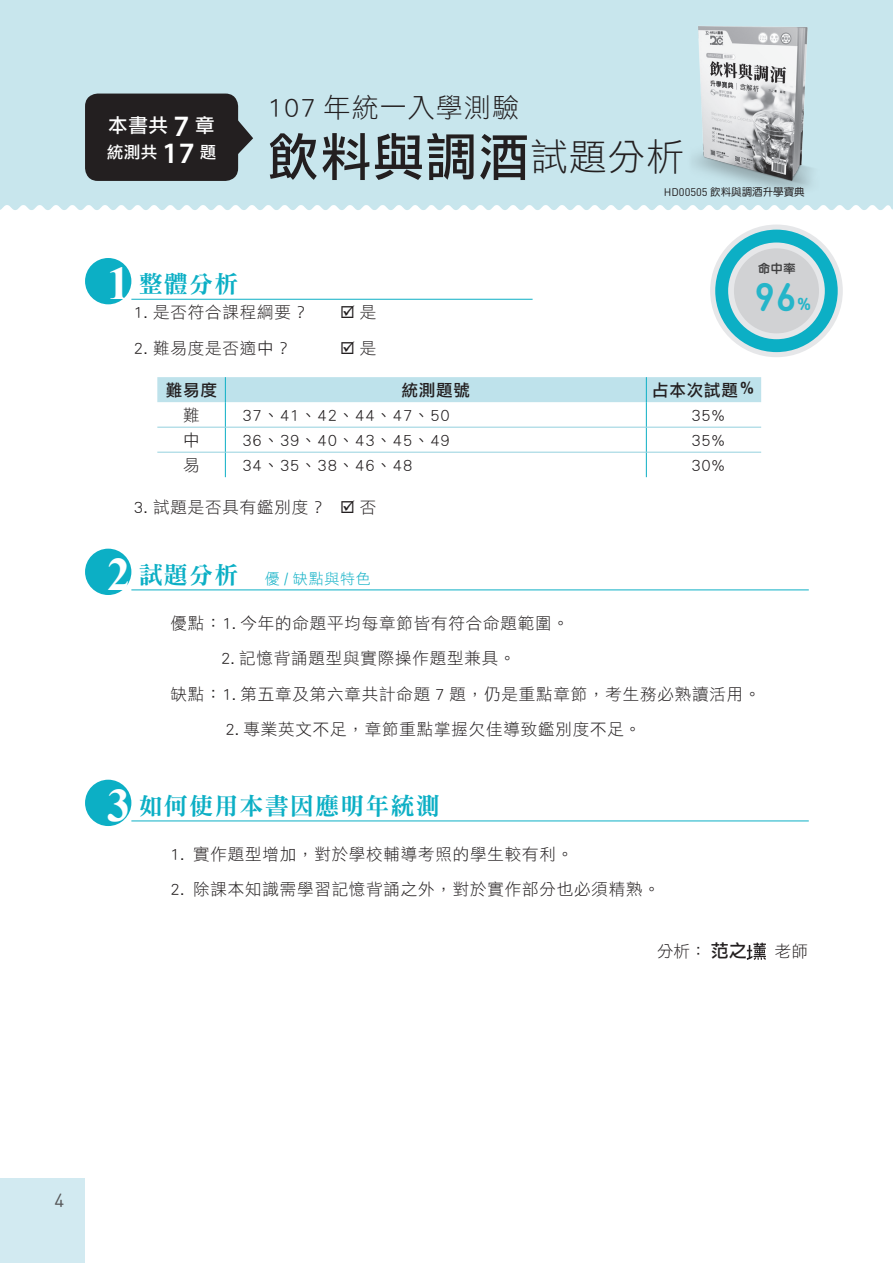
<style>
.page{position:relative;width:893px;height:1263px;background:#fff}
.page>*{position:absolute;margin:0;border:0;box-sizing:border-box;transform-origin:0 0}
.t1{font:51px "DF Li Hei Md WIN BF";letter-spacing:.03em;color:#231f20}
.t2{font:700 40.35px "Din Round";color:#25b5c9}
.t3{font:27px "DF Li Hei Std W3";letter-spacing:.04em;color:#231f20}
.t4{font:24px "DFN Ming XB HKP BF";letter-spacing:.05em;color:#0cafc5}
.t5{font:19.5px "DF Li Hei Md WIN BF";color:#fff}
.t6{font:18.9px "Din Round";color:#57585a}
.t7{font:700 17.7px "Din Round";color:#25b5c9}
.t8{font:16.5px/35.5px "DF Li Hei Std W3";letter-spacing:.05em;color:#231f20}
.t9{font:16.5px "DF Li Hei Md WIN BF";letter-spacing:.05em;color:#231f20}
.t10{font:16.5px "DF Li Hei Md WIN BF";color:#fff}
.t11{font:15px "DF Li Hei Std W3";letter-spacing:.05em;color:#0cafc5}
.t12{font:12px "DF Li Yuan Bd HK BF";color:#3e3e3f}
.t13{font:10.5px "DF Yuan Md HKP BF";color:#231f20}
.s1{font-family:"Myriad Pro";font-weight:600;font-size:29.7px}
.s2{font-family:"DF Li Hei Std W3";font-size:37.5px}
.s3{font-family:"Din Round";font-size:10.95px}
.s4{font-family:"Times New Roman";font-weight:700;font-size:46.5px;color:#fff}
.s5{font-family:"DFN Ming XB HKP BF";font-size:24px}
.s6{font-family:"DF Li Hei Md WIN BF";font-size:18px}
</style>
<div class="page">
<div style="left:0;top:0;width:892px;height:210px;background:#c8e6ed"></div>
<div style="left:0;top:1178px;width:85px;height:85px;background:#d2eaf1"></div>
<div style="left:85px;top:258px;width:46px;height:46px;background:#0cafc5;border-radius:50%"></div>
<hr style="left:131px;top:299px;width:402px;height:1px;background:#0cafc5">
<svg style="left:157px;top:377px;width:604px;height:100px"></svg>
<hr style="left:646px;top:452px;width:115px;height:1px;background:#94d1de">
<div style="left:85px;top:549px;width:46px;height:46px;background:#0cafc5;border-radius:50%"></div>
<hr style="left:131px;top:589px;width:678px;height:1px;background:#0cafc5">
<div style="left:85px;top:780px;width:46px;height:46px;background:#0cafc5;border-radius:50%"></div>
<hr style="left:131px;top:820px;width:678px;height:1px;background:#0cafc5">
<svg style="left:747px;top:943px;width:19px;height:17px"></svg>
<div style="left:85px;top:94px;width:153px;height:87px;background:#231f20;border-radius:13px"></div>
<svg style="left:238px;top:119px;width:15px;height:36px"></svg>
<img style="left:676px;top:13px;width:154px;height:188px">
<div style="left:710px;top:225px;width:133px;height:132px;background:#e6e7e9;border-radius:50%"></div>
<svg style="left:715px;top:230px;width:123px;height:122px"></svg>
<div style="left:734px;top:248px;width:85px;height:85px;background:#d1d2d4;border-radius:50%"></div>
<svg style="left:892px;top:0;width:1px;height:210px"></svg>
<p class="t5" style="left:108px;top:115px;width:108px">本書共 <span class="s1">7</span> 章</p>
<p class="t10" style="left:107px;top:144px;width:111px">統測共 <span class="s1">17</span> 題</p>
<h3 class="t3" style="left:268px;top:92px;width:253px">107 年統一入學測驗</h3>
<h1 class="t1" style="left:268px;top:131px;width:418px">飲料與調酒<span class="s2">試題分析</span></h1>
<p class="t13" style="left:664px;top:186px;width:143px"><span class="s3">HD00505</span> 飲料與調酒升學寶典</p>
<p class="t12" style="left:758px;top:262px;width:39px">命中率</p>
<h3 class="t4" style="left:107px;top:272px;width:133px"><span class="s4">1</span> 整體分析</h3>
<p class="t8" style="left:134px;top:294px;width:176px">1. 是否符合課程綱要？</p>
<p class="t8" style="left:340px;top:294px;width:38px">☑ 是</p>
<p class="t8" style="left:134px;top:330px;width:158px">2. 難易度是否適中？</p>
<p class="t8" style="left:340px;top:330px;width:38px">☑ 是</p>
<p class="t9" style="left:166px;top:381px;width:53px">難易度</p>
<p class="t9" style="left:402px;top:381px;width:70px">統測題號</p>
<p class="t9" style="left:652px;top:381px;width:105px">占本次試題％</p>
<p class="t8" style="left:183px;top:397px;width:18px">難</p>
<p class="t8" style="left:242px;top:397px;width:209px">37、41、42、44、47、50</p>
<p class="t8" style="left:691px;top:397px;width:35px">35%</p>
<p class="t8" style="left:183px;top:422px;width:18px">中</p>
<p class="t8" style="left:242px;top:422px;width:209px">36、39、40、43、45、49</p>
<p class="t8" style="left:691px;top:422px;width:35px">35%</p>
<p class="t8" style="left:183px;top:447px;width:18px">易</p>
<p class="t8" style="left:242px;top:447px;width:171px">34、35、38、46、48</p>
<p class="t8" style="left:691px;top:447px;width:35px">30%</p>
<p class="t8" style="left:134px;top:489px;width:244px">3. 試題是否具有鑑別度？ ☑ 否</p>
<h2 class="t2" style="left:755px;top:265px;width:44px">96</h2>
<p class="t7" style="left:797px;top:290px;width:16px">%</p>
<p class="t11" style="left:107px;top:570px;width:265px"><span class="s4">2</span> <span class="s5">試題分析　</span>優 / 缺點與特色</p>
<p class="t8" style="left:171px;top:605px;width:400px">優點：1. 今年的命題平均每章節皆有符合命題範圍。</p>
<p class="t8" style="left:171px;top:640px;width:592px;text-indent:51px">2. 記憶背誦題型與實際操作題型兼具。<br>缺點：1. 第五章及第六章共計命題 7 題，仍是重點章節，考生務必熟讀活用。</p>
<p class="t8" style="left:225px;top:711px;width:417px">2. 專業英文不足，章節重點掌握欠佳導致鑑別度不足。</p>
<h3 class="t4" style="left:107px;top:794px;width:334px"><span class="s4">3</span> 如何使用本書因應明年統測</h3>
<p class="t8" style="left:171px;top:836px;width:404px">1. 實作題型增加，對於學校輔導考照的學生較有利。</p>
<p class="t8" style="left:171px;top:871px;width:491px">2. 除課本知識需學習記憶背誦之外，對於實作部分也必須精熟。</p>
<p class="t8" style="left:657px;top:933px;width:91px">分析：<span class="s6">范之</span></p>
<p class="t8" style="left:775px;top:933px;width:34px">老師</p>
<p class="t6" style="left:55px;top:1185px;width:11px">4</p>
</div>
